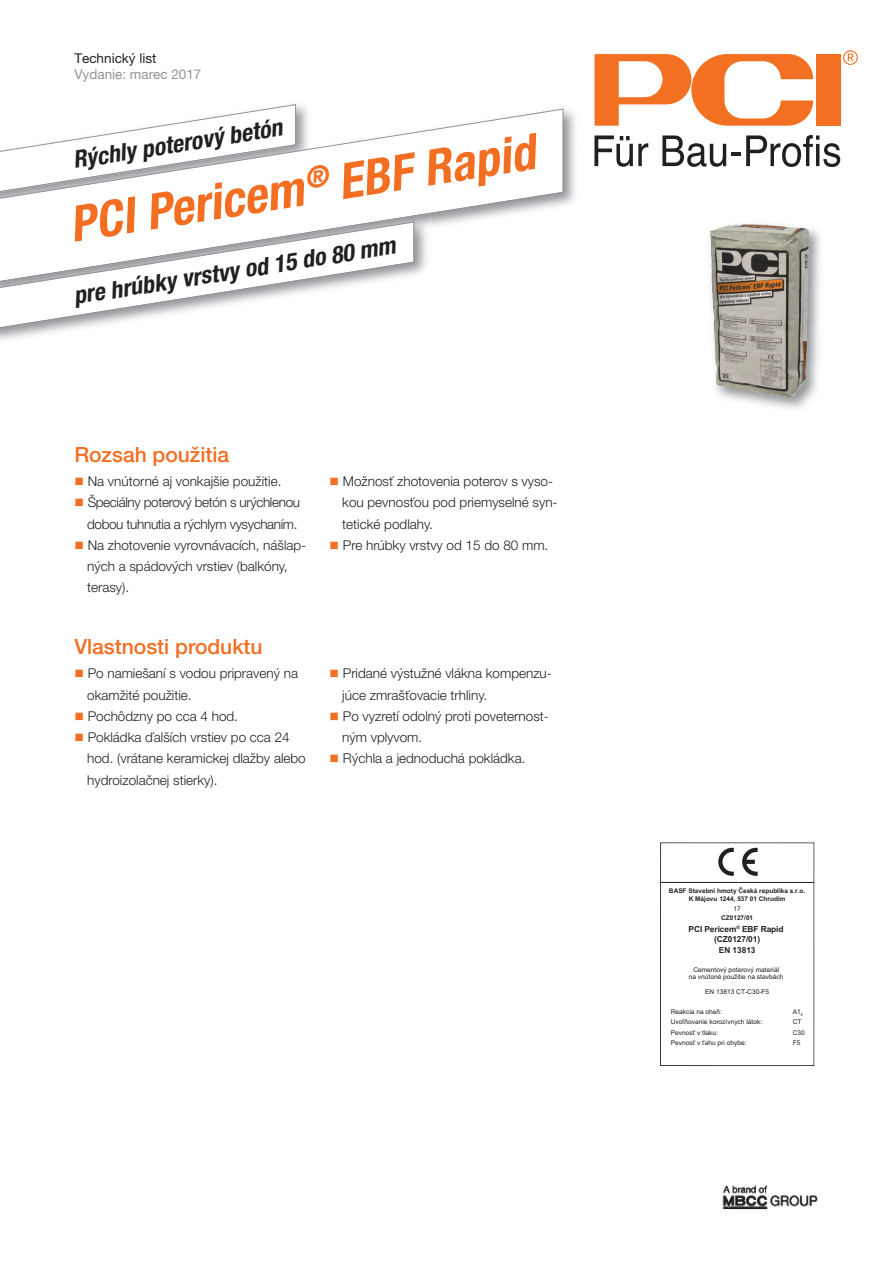
<style>
.page{position:relative;width:893px;height:1263px;background:#fff}
.page>*{position:absolute;margin:0;border:0;box-sizing:border-box;transform-origin:0 0}
.t1{font:italic 700 condensed 49.5px "Helvetica Neue LT Pro";color:#f36e21}
.t2{font:italic 700 condensed 24px "Helvetica Neue LT Pro";color:#231f20}
.t3{font:500 21px "Helvetica Neue LT Pro";color:#f36e21}
.t4{font:300 13.5px/21.3px "Helvetica Neue LT Pro";color:#231f20}
.t5{font:300 13.5px/21.3px "Helvetica Neue LT Pro";letter-spacing:-.025em;color:#231f20;text-align:right}
.t6{font:13.5px "Helvetica Neue LT Pro";color:#939598}
.t7{font:13.5px "Helvetica Neue LT Pro";color:#231f20}
.t8{font:700 8.4px/10.1px "Arial";letter-spacing:-.01em;color:#231f20;text-align:center}
.t9{font:700 8.25px "Arial";color:#231f20}
.t10{font:6.6px/7.4px "Arial";color:#231f20;text-align:center}
.t11{font:700 6.45px/7.8px "Arial";color:#231f20;text-align:center}
.t12{font:6.45px "Arial";color:#231f20}
.s1{color:#f36e21}
</style>
<div class="page">
<div style="left:816px;top:54px;width:24px;height:72px;background:#f36f21"></div>
<svg style="left:594px;top:54px;width:219px;height:72px"></svg>
<svg style="left:596px;top:135px;width:52px;height:32px"></svg>
<svg style="left:662px;top:135px;width:64px;height:32px"></svg>
<hr style="left:731px;top:152px;width:10px;height:4px;background:#231f20">
<svg style="left:746px;top:135px;width:94px;height:32px"></svg>
<svg style="left:843px;top:50px;width:15px;height:15px"></svg>
<img style="left:271px;top:100px;width:325px;height:105px">
<svg style="left:1px;top:108px;width:563px;height:118px"></svg>
<img style="left:724px;top:229px;width:97px;height:180px">
<img style="left:710px;top:224px;width:99px;height:173px">
<img style="left:1px;top:213px;width:429px;height:64px">
<svg style="left:1px;top:221px;width:413px;height:109px"></svg>
<svg style="left:660px;top:842px;width:154px;height:224px"></svg>
<img style="left:722px;top:1185px;width:96px;height:25px">
<p class="t7" style="left:74px;top:53px;width:84px">Technický list</p>
<p class="t6" style="left:74px;top:69px;width:129px">Vydanie: marec 2017</p>
<h2 class="t2" style="left:72px;top:151px;width:213px;rotate:-9deg">Rýchly poterový betón</h2>
<h1 class="t1" style="left:67px;top:207px;width:472px;rotate:-9deg">PCI Pericem<sup>®</sup> EBF Rapid</h1>
<h2 class="t2" style="left:72px;top:287px;width:327px;rotate:-9deg">pre hrúbky vrstvy od 15 do 80 mm</h2>
<h3 class="t3" style="left:74px;top:446px;width:156px">Rozsah použitia</h3>
<p class="t4" style="left:74px;top:472px;width:209px"><span class="s1">■</span> Na vnútorné aj vonkajšie použitie.</p>
<p class="t5" style="left:74px;top:493px;width:227px"><span class="s1">■</span> Špeciálny poterový betón s urýchlenou dobou tuhnutia a rýchlym vysychaním.</p>
<p class="t4" style="left:87px;top:536px;width:221px;text-indent:-13px"><span class="s1">■</span> Na zhotovenie vyrovnávacích, nášlap&shy;ných a spádových vrstiev (balkóny, terasy).</p>
<h3 class="t3" style="left:74px;top:639px;width:190px">Vlastnosti produktu</h3>
<p class="t4" style="left:87px;top:664px;width:212px;text-indent:-13px"><span class="s1">■</span> Po namiešaní s vodou pripravený na okamžité použitie.</p>
<p class="t4" style="left:74px;top:707px;width:165px"><span class="s1">■</span> Pochôdzny po cca 4 hod.</p>
<p class="t4" style="left:87px;top:728px;width:220px;text-indent:-13px"><span class="s1">■</span> Pokládka ďalších vrstiev po cca 24 hod. (vrátane keramickej dlažby alebo hydroizolačnej stierky).</p>
<p class="t4" style="left:342px;top:472px;width:217px;text-indent:-13px"><span class="s1">■</span> Možnosť zhotovenia poterov s vyso&shy;kou pevnosťou pod priemyselné syn&shy;tetické podlahy.</p>
<p class="t4" style="left:330px;top:536px;width:220px"><span class="s1">■</span> Pre hrúbky vrstvy od 15 do 80 mm.</p>
<p class="t4" style="left:342px;top:664px;width:211px;text-indent:-13px"><span class="s1">■</span> Pridané výstužné vlákna kompenzu&shy;júce zmrašťovacie trhliny.</p>
<p class="t4" style="left:342px;top:707px;width:208px;text-indent:-13px"><span class="s1">■</span> Po vyzretí odolný proti poveternost&shy;ným vplyvom.</p>
<p class="t4" style="left:330px;top:749px;width:197px"><span class="s1">■</span> Rýchla a jednoduchá pokládka.</p>
<p class="t11" style="left:669px;top:887px;width:138px">BASF Stavební hmoty Česká republika s.r.o.<br>K Májovu 1244, 537 01 Chrudim</p>
<p class="t12" style="left:734px;top:904px;width:9px">17</p>
<p class="t11" style="left:721px;top:914px;width:34px">CZ0127/01</p>
<p class="t9" style="left:719px;top:945px;width:38px">EN 13813</p>
<p class="t8" style="left:689px;top:924px;width:96px">PCI Pericem<sup>®</sup> EBF Rapid (CZ0127/01)</p>
<p class="t10" style="left:689px;top:966px;width:96px">Cementový poterový materiál na vnútoné použitie na stavbách</p>
<p class="t10" style="left:705px;top:988px;width:66px">EN 13813 CT-C30-F5</p>
<p class="t10" style="left:671px;top:1008px;width:53px">Reakcia na oheň:</p>
<p class="t10" style="left:793px;top:1008px;width:11px">A1<sub>fl</sub></p>
<p class="t10" style="left:671px;top:1018px;width:93px">Uvoľňovanie korozívnych látok:</p>
<p class="t10" style="left:793px;top:1018px;width:10px">CT</p>
<p class="t10" style="left:671px;top:1029px;width:49px">Pevnosť v tlaku:</p>
<p class="t10" style="left:793px;top:1029px;width:14px">C30</p>
<p class="t10" style="left:671px;top:1039px;width:77px">Pevnosť v ťahu pri ohybe:</p>
<p class="t10" style="left:793px;top:1039px;width:9px">F5</p>
</div>
